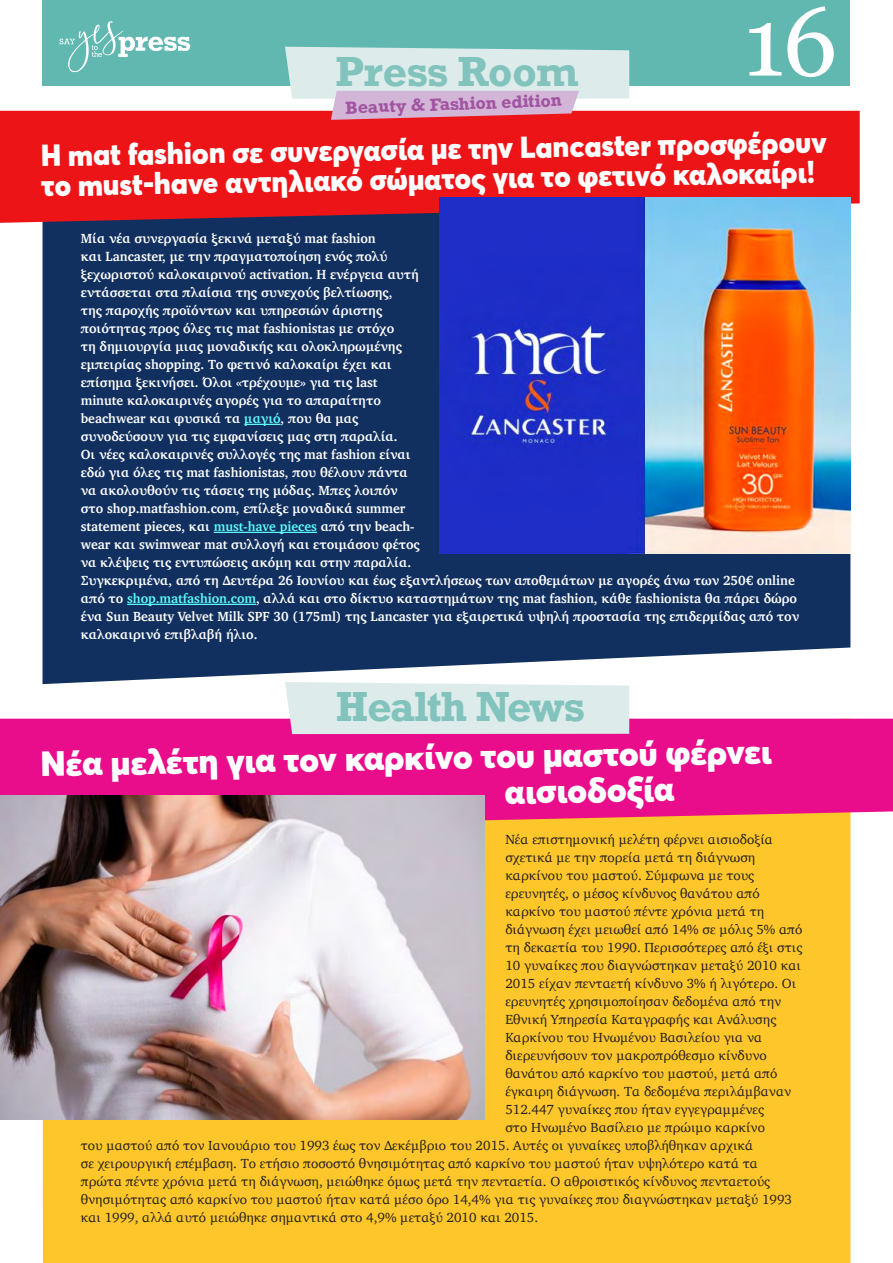
<style>
.page{position:relative;width:893px;height:1263px;background:#fff}
.page>*{position:absolute;margin:0;border:0;box-sizing:border-box;transform-origin:0 0}
.t1{font:97.5px "Georgia";color:#fff}
.t2{font:700 39.6px "Rockwell";letter-spacing:-.025em;color:#82c3bd}
.t3{font:700 39.6px "Rockwell";color:#82c3bd}
.t4{font:900 34.5px/36px "Averta";color:#fff}
.t5{font:900 30px/30px "Averta";color:#fff;scale:.96 1}
.t6{font:700 16.65px "Rockwell";color:#a154a1}
.t7{font:700 13.5px/18px "Charter";color:#fff;scale:.96 1}
.t8{font:13.5px "Charter";color:#231f20}
.s1{color:#5efcfb}
</style>
<div class="page">
<div style="left:43px;top:0;width:807px;height:85px;background:#61b8b0"></div>
<svg style="left:60px;top:21px;width:130px;height:51px"></svg>
<div style="left:43px;top:831px;width:807px;height:432px;background:#fdc62b"></div>
<div style="left:43px;top:223px;width:807px;height:461px;background:#11305f"></div>
<hr style="left:244px;top:424px;width:37px;height:1px;background:#5efcfb">
<hr style="left:214px;top:532px;width:103px;height:1px;background:#5efcfb">
<hr style="left:127px;top:604px;width:129px;height:1px;background:#5efcfb">
<div style="left:0;top:111px;width:860px;height:112px;background:#ed1417"></div>
<svg style="left:0;top:719px;width:893px;height:112px;background:#ea1c85"></svg>
<svg style="left:285px;top:47px;width:344px;height:73px;background:#dacfd6"></svg>
<div style="left:285px;top:682px;width:344px;height:52px;background:#ddecea"></div>
<img style="left:439px;top:198px;width:411px;height:355px">
<img style="left:0;top:796px;width:484px;height:323px">
<h2 class="t3" style="left:335px;top:46px;width:245px">Press Room</h2>
<p class="t6" style="left:345px;top:97px;width:218px;rotate:-2deg">Beauty &amp; Fashion edition</p>
<h1 class="t1" style="left:743px;top:-29px;width:96px">16</h1>
<h3 class="t5" style="left:41px;top:140px;width:820px;rotate:-1deg">H mat fashion σε συνεργασία με την Lancaster προσφέρουν το must-have αντηλιακό σώματος για το φετινό καλοκαίρι!</h3>
<p class="t7" style="left:81px;top:229px;width:750px">Μία νέα συνεργασία ξεκινά μεταξύ mat fashion<br>και Lancaster, με την πραγματοποίηση ενός πολύ<br>ξεχωριστού καλοκαιρινού activation. Η ενέργεια αυτή<br>εντάσσεται στα πλαίσια της συνεχούς βελτίωσης,<br>της παροχής προϊόντων και υπηρεσιών άριστης<br>ποιότητας προς όλες τις mat fashionistas με στόχο<br>τη δημιουργία μιας μοναδικής και ολοκληρωμένης<br>εμπειρίας shopping. Το φετινό καλοκαίρι έχει και<br>επίσημα ξεκινήσει. Όλοι «τρέχουμε» για τις last<br>minute καλοκαιρινές αγορές για το απαραίτητο<br>beachwear και φυσικά τα <span class="s1">μαγιό</span>, που θα μας<br>συνοδεύσουν για τις εμφανίσεις μας στη παραλία.<br>Οι νέες καλοκαιρινές συλλογές της mat fashion είναι<br>εδώ για όλες τις mat fashionistas, που θέλουν πάντα<br>να ακολουθούν τις τάσεις της μόδας. Μπες λοιπόν<br>στο shop.matfashion.com, επίλεξε μοναδικά summer<br>statement pieces, και <span class="s1">must-have pieces</span> από την beach-<br>wear και swimwear mat συλλογή και ετοιμάσου φέτος<br>να κλέψεις τις εντυπώσεις ακόμη και στην παραλία.<br>Συγκεκριμένα, από τη Δευτέρα 26 Ιουνίου και έως εξαντλήσεως των αποθεμάτων με αγορές άνω των 250€ online από το <span class="s1">shop.matfashion.com</span>, αλλά και στο δίκτυο καταστημάτων της mat fashion, κάθε fashionista θα πάρει δώρο ένα Sun Beauty Velvet Milk SPF 30 (175ml) της Lancaster για εξαιρετικά υψηλή προστασία της επιδερμίδας από τον καλοκαιρινό επιβλαβή ήλιο.</p>
<h2 class="t2" style="left:336px;top:681px;width:250px">Ηealth News</h2>
<h3 class="t4" style="left:504px;top:737px;width:269px;text-indent:-464px;rotate:-1deg">Νέα μελέτη για τον καρκίνο του μαστού φέρνει αισιοδοξία</h3>
<p class="t8" style="left:505px;top:828px;width:269px">Nέα επιστημονική μελέτη φέρνει αισιοδοξία</p>
<p class="t8" style="left:505px;top:846px;width:252px">σχετικά με την πορεία μετά τη διάγνωση</p>
<p class="t8" style="left:505px;top:864px;width:250px">καρκίνου του μαστού. Σύμφωνα με τους</p>
<p class="t8" style="left:505px;top:882px;width:256px">ερευνητές, ο μέσος κίνδυνος θανάτου από</p>
<p class="t8" style="left:505px;top:900px;width:260px">καρκίνο του μαστού πέντε χρόνια μετά τη</p>
<p class="t8" style="left:505px;top:918px;width:299px">διάγνωση έχει μειωθεί από 14% σε μόλις 5% από</p>
<p class="t8" style="left:505px;top:936px;width:299px">τη δεκαετία του 1990. Περισσότερες από έξι στις</p>
<p class="t8" style="left:505px;top:954px;width:297px">10 γυναίκες που διαγνώστηκαν μεταξύ 2010 και</p>
<p class="t8" style="left:505px;top:972px;width:292px">2015 είχαν πενταετή κίνδυνο 3% ή λιγότερο. Οι</p>
<p class="t8" style="left:505px;top:990px;width:277px">ερευνητές χρησιμοποίησαν δεδομένα από την</p>
<p class="t8" style="left:505px;top:1008px;width:272px">Εθνική Υπηρεσία Καταγραφής και Ανάλυσης</p>
<p class="t8" style="left:505px;top:1026px;width:258px">Καρκίνου του Ηνωμένου Βασιλείου για να</p>
<p class="t8" style="left:505px;top:1044px;width:263px">διερευνήσουν τον μακροπρόθεσμο κίνδυνο</p>
<p class="t8" style="left:505px;top:1062px;width:274px">θανάτου από καρκίνο του μαστού, μετά από</p>
<p class="t8" style="left:505px;top:1080px;width:287px">έγκαιρη διάγνωση. Τα δεδομένα περιλάμβαναν</p>
<p class="t8" style="left:505px;top:1098px;width:260px">512.447 γυναίκες που ήταν εγγεγραμμένες</p>
<p class="t8" style="left:505px;top:1116px;width:261px">στο Ηνωμένο Βασίλειο με πρώιμο καρκίνο</p>
<p class="t8" style="left:81px;top:1134px;width:674px">του μαστού από τον Ιανουάριο του 1993 έως τον Δεκέμβριο του 2015. Αυτές οι γυναίκες υποβλήθηκαν αρχικά</p>
<p class="t8" style="left:81px;top:1152px;width:679px">σε χειρουργική επέμβαση. Το ετήσιο ποσοστό θνησιμότητας από καρκίνο του μαστού ήταν υψηλότερο κατά τα</p>
<p class="t8" style="left:81px;top:1170px;width:691px">πρώτα πέντε χρόνια μετά τη διάγνωση, μειώθηκε όμως μετά την πενταετία. Ο αθροιστικός κίνδυνος πενταετούς</p>
<p class="t8" style="left:81px;top:1188px;width:713px">θνησιμότητας από καρκίνο του μαστού ήταν κατά μέσο όρο 14,4% για τις γυναίκες που διαγνώστηκαν μεταξύ 1993</p>
<p class="t8" style="left:81px;top:1205px;width:459px">και 1999, αλλά αυτό μειώθηκε σημαντικά στο 4,9% μεταξύ 2010 και 2015.</p>
</div>
